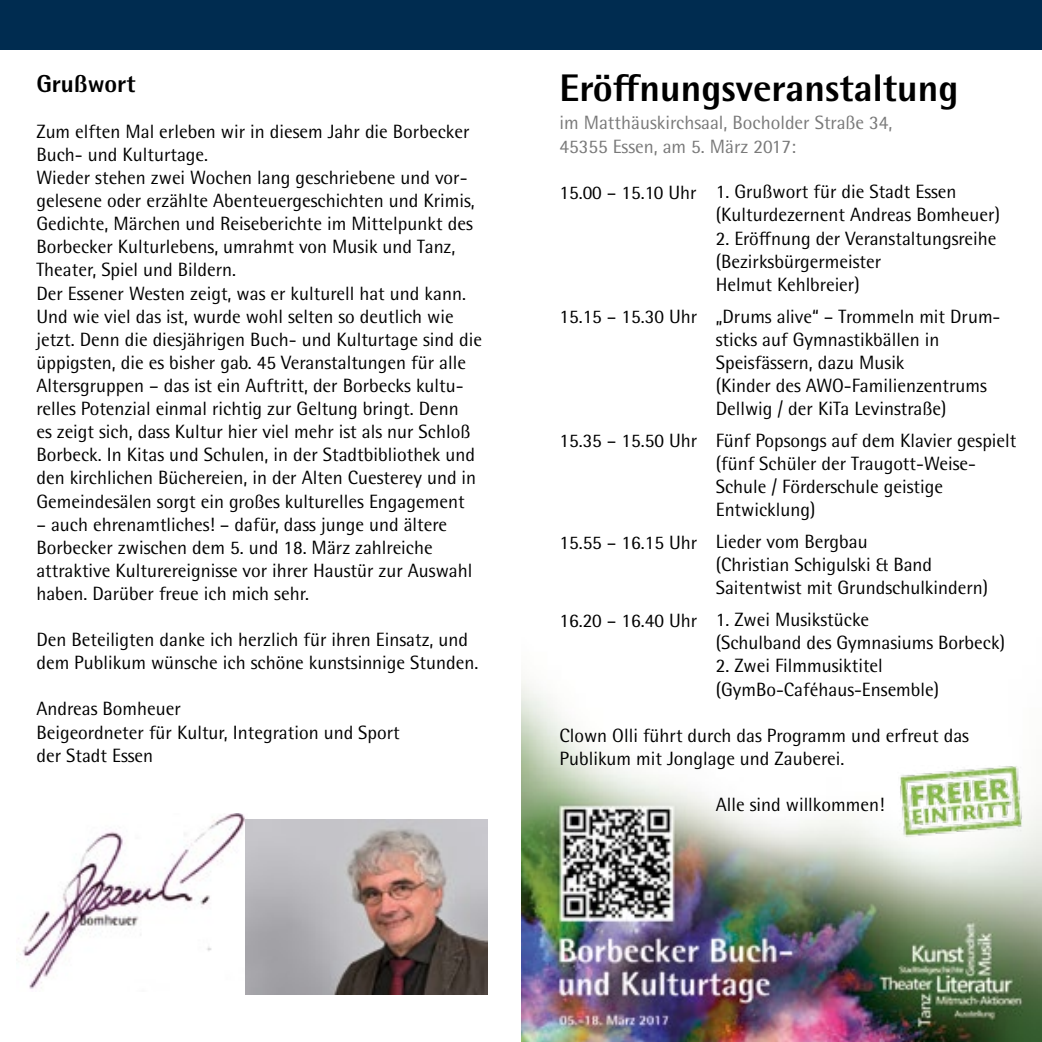
<style>
.page{position:relative;width:1042px;height:1042px;background:#fff}
.page>*{position:absolute;margin:0;border:0;box-sizing:border-box;transform-origin:0 0}
.t1{font:800 38.5px "Rotis Semi Sans Pro";color:#000}
.t2{font:19.25px/23.1px "Rotis Semi Sans Pro";color:#000}
.t3{font:19.25px/23.1px "Rotis Semi Sans Pro";color:#797979}
</style>
<div class="page">
<img style="left:16px;top:814px;width:230px;height:178px">
<img style="left:246px;top:819px;width:241px;height:176px">
<div style="left:0;top:0;width:1042px;height:50px;background:#002c50"></div>
<img style="left:521px;top:680px;width:521px;height:362px">
<img style="left:884px;top:765px;width:147px;height:74px">
<p class="t2" style="left:36px;top:120px;width:447px">Zum elften Mal erleben wir in diesem Jahr die Borbecker Buch- und Kulturtage.<br>Wieder stehen zwei Wochen lang geschriebene und vor&shy;gelesene oder erzählte Abenteuergeschichten und Krimis, Gedichte, Märchen und Reiseberichte im Mittelpunkt des Borbecker Kulturlebens, umrahmt von Musik und Tanz, Theater, Spiel und Bildern.<br>Der Essener Westen zeigt, was er kulturell hat und kann.<br>Und wie viel das ist, wurde wohl selten so deutlich wie jetzt. Denn die diesjährigen Buch- und Kulturtage sind die üppigsten, die es bisher gab. 45 Veranstaltungen für alle Altersgruppen – das ist ein Auftritt, der Borbecks kultu&shy;relles Potenzial einmal richtig zur Geltung bringt. Denn<br>es zeigt sich, dass Kultur hier viel mehr ist als nur Schloß Borbeck. In Kitas und Schulen, in der Stadtbibliothek und den kirchlichen Büchereien, in der Alten Cuesterey und in Gemeindesälen sorgt ein großes kulturelles Engagement</p>
<p class="t2" style="left:36px;top:513px;width:437px">– auch ehrenamtliches! – dafür, dass junge und ältere Borbecker zwischen dem 5. und 18. März zahlreiche attraktive Kulturereignisse vor ihrer Haustür zur Auswahl haben. Darüber freue ich mich sehr.</p>
<p class="t2" style="left:36px;top:628px;width:443px">Den Beteiligten danke ich herzlich für ihren Einsatz, und dem Publikum wünsche ich schöne kunstsinnige Stunden.</p>
<p class="t2" style="left:36px;top:697px;width:365px">Andreas Bomheuer<br>Beigeordneter für Kultur, Integration und Sport der Stadt Essen</p>
<h1 class="t1" style="left:559px;top:64px;width:401px">Eröffnungsveranstaltung</h1>
<p class="t3" style="left:559px;top:111px;width:334px">im Matthäuskirchsaal, Bocholder Straße 34,<br>45355 Essen, am 5. März 2017:</p>
<p class="t2" style="left:559px;top:181px;width:139px">15.00 – 15.10 Uhr</p>
<p class="t2" style="left:716px;top:180px;width:286px">1. Grußwort für die Stadt Essen (Kulturdezernent Andreas Bomheuer)</p>
<p class="t2" style="left:716px;top:227px;width:282px">2. Eröffnung der Veranstaltungsreihe (Bezirksbürgermeister<br>Helmut Kehlbreier)</p>
<p class="t2" style="left:716px;top:305px;width:286px">„Drums alive“ – Trommeln mit Drum&shy;sticks auf Gymnastikbällen in<br>Speisfässern, dazu Musik<br>(Kinder des AWO-Familienzentrums<br>Dellwig / der KiTa Levinstraße)</p>
<p class="t2" style="left:716px;top:429px;width:302px">Fünf Popsongs auf dem Klavier gespielt (fünf Schüler der Traugott-Weise-<br>Schule / Förderschule geistige<br>Entwicklung)</p>
<p class="t2" style="left:716px;top:530px;width:274px">Lieder vom Bergbau<br>(Christian Schigulski &amp; Band<br>Saitentwist mit Grundschulkindern)</p>
<p class="t2" style="left:716px;top:608px;width:291px">1. Zwei Musikstücke<br>(Schulband des Gymnasiums Borbeck)</p>
<p class="t2" style="left:716px;top:654px;width:225px">2. Zwei Filmmusiktitel (GymBo-Caféhaus-Ensemble)</p>
<p class="t2" style="left:559px;top:305px;width:139px">15.15 – 15.30 Uhr</p>
<p class="t2" style="left:559px;top:429px;width:139px">15.35 – 15.50 Uhr</p>
<p class="t2" style="left:559px;top:530px;width:139px">15.55 – 16.15 Uhr</p>
<p class="t2" style="left:559px;top:608px;width:139px">16.20 – 16.40 Uhr</p>
<p class="t2" style="left:559px;top:724px;width:411px">Clown Olli führt durch das Programm und erfreut das<br>Publikum mit Jonglage und Zauberei.</p>
<p class="t2" style="left:716px;top:793px;width:170px">Alle sind willkommen!</p>
</div>
